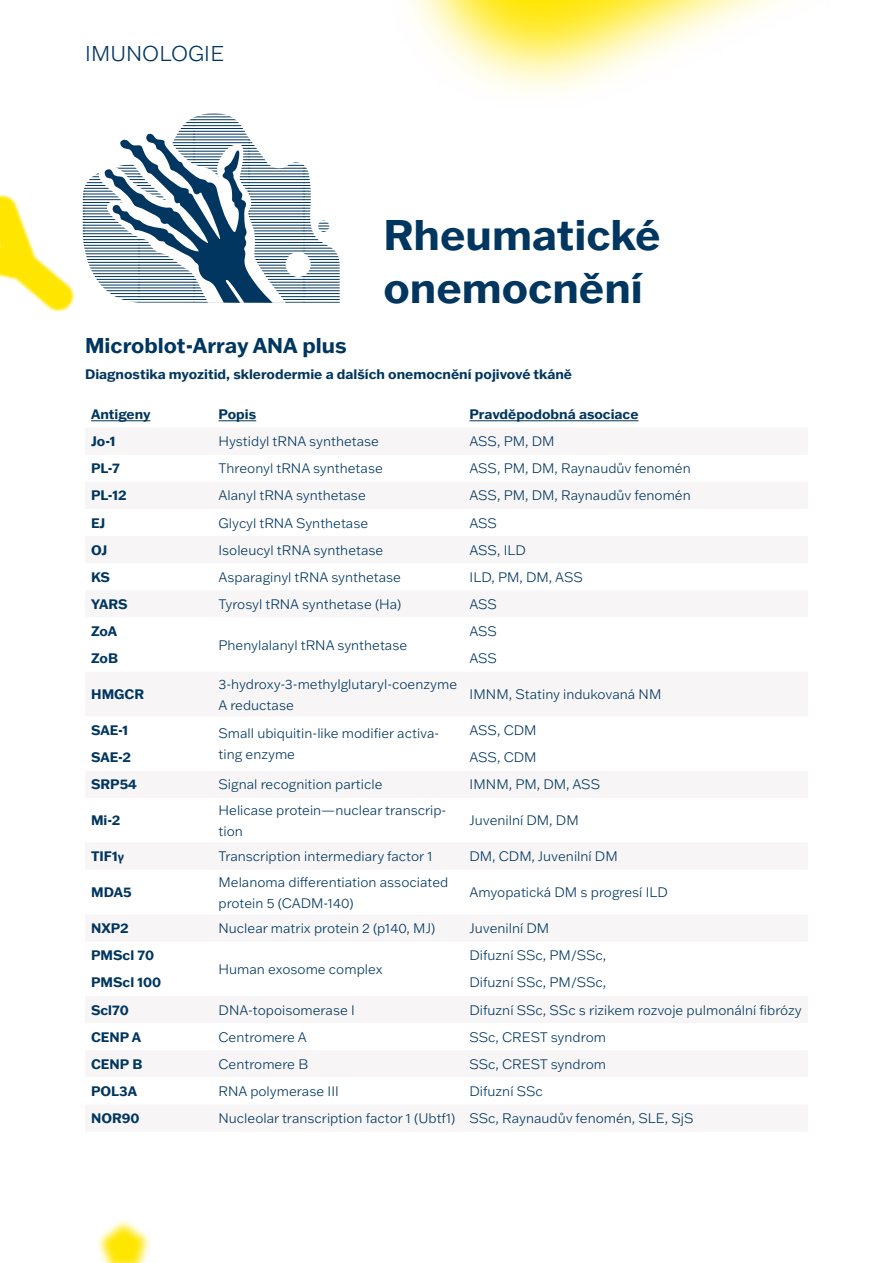
<style>
.page{position:relative;width:893px;height:1263px;background:#fff}
.page>*{position:absolute;margin:0;border:0;box-sizing:border-box;transform-origin:0 0}
.t1{font:700 42px/52.5px "Franklin Gothic ATF";color:#00365f}
.t2{font:700 21px "Franklin Gothic ATF";color:#00365f}
.t3{font:300 21px "Franklin Gothic ATF";color:#00365f}
.t4{font:300 13.5px/21px "Franklin Gothic ATF";color:#00365f}
.t5{font:700 13.5px "Franklin Gothic ATF";color:#00365f}
.s1{font-family:"Calibri"}
</style>
<div class="page">
<svg style="left:0;top:195px;width:73px;height:116px"></svg>
<svg style="left:97px;top:1220px;width:53px;height:42px"></svg>
<svg style="left:102px;top:1225px;width:43px;height:38px"></svg>
<svg style="left:410px;top:0;width:224px;height:92px;fill:#fffef5"></svg>
<svg style="left:430px;top:0;width:352px;height:66px"></svg>
<svg style="left:83px;top:113px;width:257px;height:190px"></svg>
<svg style="left:318px;top:221px;width:11px;height:11px"></svg>
<div style="left:286px;top:252px;width:25px;height:25px;background:#fff;border-radius:50%"></div>
<svg style="left:99px;top:129px;width:187px;height:174px"></svg>
<hr style="left:91px;top:420px;width:59px;height:1px;background:#00365f">
<hr style="left:219px;top:420px;width:37px;height:1px;background:#00365f">
<hr style="left:469px;top:420px;width:170px;height:1px;background:#00365f">
<h2 class="t3" style="left:85px;top:40px;width:141px">IMUNOLOGIE</h2>
<h1 class="t1" style="left:383px;top:208px;width:279px">Rheumatické onemocnění</h1>
<h2 class="t2" style="left:85px;top:331px;width:263px">Microblot-Array ANA plus</h2>
<p class="t5" style="left:85px;top:365px;width:489px">Diagnostika myozitid, sklerodermie a dalších onemocnění pojivové tkáně</p>
<p class="t5" style="left:91px;top:405px;width:61px">Antigeny</p>
<p class="t5" style="left:219px;top:405px;width:39px">Popis</p>
<p class="t5" style="left:469px;top:405px;width:171px">Pravděpodobná asociace</p>
<p class="t5" style="left:91px;top:432px;width:26px">Jo-1</p>
<p class="t4" style="left:219px;top:430px;width:162px">Hystidyl tRNA synthetase</p>
<p class="t4" style="left:469px;top:430px;width:87px">ASS, PM, DM</p>
<p class="t5" style="left:91px;top:459px;width:30px">PL-7</p>
<p class="t4" style="left:219px;top:458px;width:166px">Threonyl tRNA synthetase</p>
<p class="t4" style="left:469px;top:458px;width:223px">ASS, PM, DM, Raynaudův fenomén</p>
<p class="t5" style="left:91px;top:486px;width:37px">PL-12</p>
<p class="t4" style="left:219px;top:485px;width:149px">Alanyl tRNA synthetase</p>
<p class="t4" style="left:469px;top:485px;width:223px">ASS, PM, DM, Raynaudův fenomén</p>
<p class="t5" style="left:91px;top:514px;width:16px">EJ</p>
<p class="t4" style="left:219px;top:512px;width:151px">Glycyl tRNA Synthetase</p>
<p class="t4" style="left:469px;top:512px;width:29px">ASS</p>
<p class="t5" style="left:91px;top:541px;width:18px">OJ</p>
<p class="t4" style="left:219px;top:539px;width:166px">Isoleucyl tRNA synthetase</p>
<p class="t4" style="left:469px;top:539px;width:58px">ASS, ILD</p>
<p class="t5" style="left:91px;top:568px;width:21px">KS</p>
<p class="t4" style="left:219px;top:566px;width:184px">Asparaginyl tRNA synthetase</p>
<p class="t4" style="left:469px;top:566px;width:115px">ILD, PM, DM, ASS</p>
<p class="t5" style="left:91px;top:595px;width:38px">YARS</p>
<p class="t4" style="left:219px;top:593px;width:184px">Tyrosyl tRNA synthetase (Ha)</p>
<p class="t4" style="left:469px;top:593px;width:29px">ASS</p>
<p class="t5" style="left:91px;top:622px;width:28px">ZoA</p>
<p class="t4" style="left:219px;top:634px;width:190px">Phenylalanyl tRNA synthetase</p>
<p class="t4" style="left:469px;top:620px;width:29px">ASS</p>
<p class="t5" style="left:91px;top:649px;width:29px">ZoB</p>
<p class="t4" style="left:469px;top:648px;width:29px">ASS</p>
<p class="t5" style="left:91px;top:685px;width:55px">HMGCR</p>
<p class="t4" style="left:219px;top:673px;width:240px">3-hydroxy-3-methylglutaryl-coenzyme<br>A reductase</p>
<p class="t4" style="left:469px;top:683px;width:194px">IMNM, Statiny indukovaná NM</p>
<p class="t5" style="left:91px;top:721px;width:39px">SAE-1</p>
<p class="t4" style="left:219px;top:722px;width:222px">Small ubiquitin-like modifier activa&shy;ting enzyme</p>
<p class="t4" style="left:469px;top:719px;width:69px">ASS, CDM</p>
<p class="t5" style="left:91px;top:748px;width:41px">SAE-2</p>
<p class="t4" style="left:469px;top:747px;width:69px">ASS, CDM</p>
<p class="t5" style="left:91px;top:775px;width:47px">SRP54</p>
<p class="t4" style="left:219px;top:774px;width:165px">Signal recognition particle</p>
<p class="t4" style="left:469px;top:774px;width:132px">IMNM, PM, DM, ASS</p>
<p class="t5" style="left:91px;top:811px;width:31px">Mi-2</p>
<p class="t4" style="left:219px;top:799px;width:229px">Helicase protein—nuclear transcrip&shy;tion</p>
<p class="t4" style="left:469px;top:810px;width:111px">Juvenilní DM, DM</p>
<p class="t5" style="left:91px;top:847px;width:35px">TIF1<span class="s1">γ</span></p>
<p class="t4" style="left:219px;top:846px;width:215px">Transcription intermediary factor 1</p>
<p class="t4" style="left:469px;top:846px;width:150px">DM, CDM, Juvenilní DM</p>
<p class="t5" style="left:91px;top:883px;width:42px">MDA5</p>
<p class="t4" style="left:219px;top:871px;width:231px">Melanoma differentiation associated protein 5 (CADM-140)</p>
<p class="t4" style="left:469px;top:881px;width:200px">Amyopatická DM s progresí ILD</p>
<p class="t5" style="left:91px;top:919px;width:39px">NXP2</p>
<p class="t4" style="left:219px;top:917px;width:218px">Nuclear matrix protein 2 (p140, MJ)</p>
<p class="t4" style="left:469px;top:917px;width:81px">Juvenilní DM</p>
<p class="t5" style="left:91px;top:946px;width:65px">PMScl 70</p>
<p class="t4" style="left:219px;top:958px;width:166px">Human exosome complex</p>
<p class="t4" style="left:469px;top:945px;width:138px">Difuzní SSc, PM/SSc,</p>
<p class="t5" style="left:91px;top:973px;width:72px">PMScl 100</p>
<p class="t4" style="left:469px;top:972px;width:138px">Difuzní SSc, PM/SSc,</p>
<p class="t5" style="left:91px;top:1001px;width:39px">Scl70</p>
<p class="t4" style="left:219px;top:999px;width:138px">DNA-topoisomerase I</p>
<p class="t4" style="left:469px;top:999px;width:334px">Difuzní SSc, SSc s rizikem rozvoje pulmonální fibrózy</p>
<p class="t5" style="left:91px;top:1028px;width:52px">CENP A</p>
<p class="t4" style="left:219px;top:1026px;width:90px">Centromere A</p>
<p class="t4" style="left:469px;top:1026px;width:138px">SSc, CREST syndrom</p>
<p class="t5" style="left:91px;top:1055px;width:53px">CENP B</p>
<p class="t4" style="left:219px;top:1053px;width:91px">Centromere B</p>
<p class="t4" style="left:469px;top:1053px;width:138px">SSc, CREST syndrom</p>
<p class="t5" style="left:91px;top:1082px;width:48px">POL3A</p>
<p class="t4" style="left:219px;top:1080px;width:122px">RNA polymerase III</p>
<p class="t4" style="left:469px;top:1080px;width:75px">Difuzní SSc</p>
<p class="t5" style="left:91px;top:1109px;width:50px">NOR90</p>
<p class="t4" style="left:219px;top:1107px;width:476px">Nucleolar transcription factor 1 (Ubtf1) SSc, Raynaudův fenomén, SLE, SjS</p>
</div>
